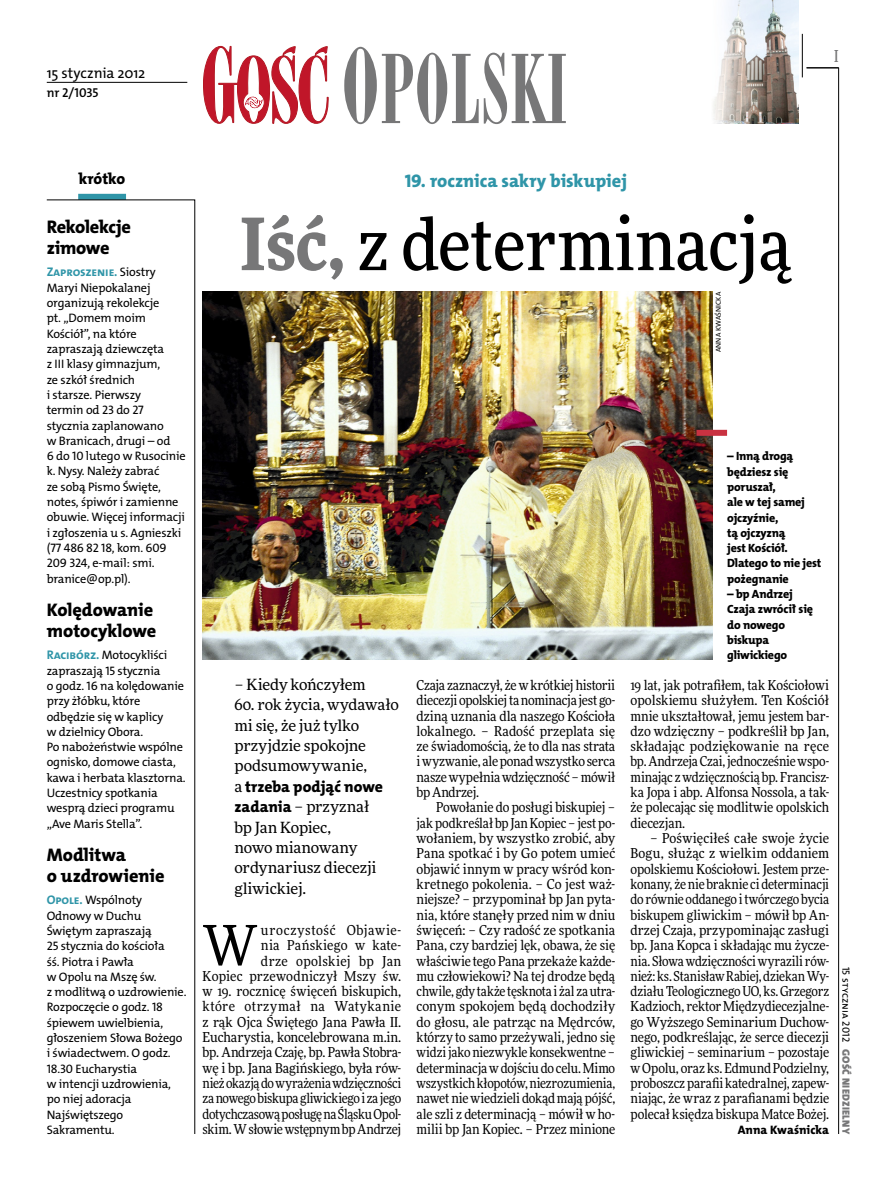
<style>
.page{position:relative;width:893px;height:1191px;background:#fff}
.page>*{position:absolute;margin:0;border:0;box-sizing:border-box;transform-origin:0 0}
.t1{font:500 72px "Freeday Narrow";color:#000}
.t2{font:55.95px "Freeday Narrow News";color:#000}
.t3{font:18.3px/21.6px "The Mix HP8 Ex Bld";letter-spacing:-.005em;color:#000}
.t4{font:18.3px "The Mix HP8 Ex Bld";letter-spacing:-.005em;color:#2f95a8}
.t5{font:500 16.5px "Freeday Narrow";color:#777778;scale:.9 1}
.t6{font:15.75px "The Mix HP8 Ex Bld";letter-spacing:-.005em;color:#000}
.t7{font:15.45px/20.4px "Freeday News";letter-spacing:-.01em;color:#000}
.t8{font:14.85px "The Mix HP5 Plain";letter-spacing:-.01em;color:#000}
.t9{font:13.65px/15.3px "Freeday Narrow News";letter-spacing:-.01em;color:#000;text-align:justify}
.t10{font:12.9px "The Mix HP6 Se Bld";letter-spacing:-.01em;color:#000}
.t11{font:12.6px "The Mix HP7 Bld";letter-spacing:-.015em;color:#2f95a8}
.t12{font:12.3px/15.3px "The Mix HP5 Plain";letter-spacing:-.015em;color:#000}
.t13{font:12.3px "The Mix HP8 Ex Bld";letter-spacing:.005em;color:#000}
.t14{font:12px/15.3px "The Mix HP8 Ex Bld";letter-spacing:-.015em;color:#000}
.t15{font:10.5px "The Mix HP9 Blk";letter-spacing:.025em;color:#777778}
.t16{font:10.5px "The Mix HP5 Plain";color:#000}
.t17{font:7.2px "The Mix HP5 Plain";letter-spacing:.015em;color:#000}
.s1{font-family:"The Mix HP5 Plain";font-size:12.3px;color:#000}
.s2{font-family:"The Mix HP7 Bld";font-size:12.6px;color:#2f95a8}
.s3{font-weight:900;color:#777778}
.s4{font-family:"Freeday News";font-size:15.45px}
.s5{font-family:"The Mix HP8 Ex Bld";font-size:15.75px}
</style>
<div class="page">
<hr style="left:838px;top:68px;width:1px;height:1066px;background:#000">
<hr style="left:802px;top:34px;width:1px;height:43px;background:#000">
<hr style="left:806px;top:68px;width:33px;height:1px;background:#000">
<svg style="left:203px;top:46px;width:126px;height:78px"></svg>
<svg style="left:344px;top:47px;width:222px;height:77px"></svg>
<img style="left:713px;top:0;width:85px;height:124px">
<hr style="left:47px;top:82px;width:140px;height:1px;background:#000">
<img style="left:202px;top:292px;width:510px;height:367px">
<div style="left:78px;top:194px;width:48px;height:6px;background:#2f95a8"></div>
<svg style="left:46px;top:199px;width:149px;height:935px"></svg>
<div style="left:696px;top:430px;width:31px;height:6px;background:#c93241"></div>
<p class="t8" style="left:47px;top:63px;width:100px">15 stycznia 2012</p>
<p class="t10" style="left:47px;top:85px;width:53px">nr 2/1035</p>
<p class="t5" style="left:834px;top:46px;width:6px">I</p>
<p class="t6" style="left:79px;top:168px;width:48px">krótko</p>
<h3 class="t3" style="left:47px;top:216px;width:86px">Rekolekcje zimowe</h3>
<p class="t11" style="left:47px;top:264px;width:111px">Zaproszenie. <span class="s1">Siostry</span></p>
<p class="t12" style="left:47px;top:280px;width:141px">Maryi N iepokalanej organizują rekolekcje<br>pt. „Domem moim<br>Kościół”, na które zapraszają dziewczęta<br>z III klasy gimnazjum,<br>ze szkół średnich<br>i starsze. Pierwszy<br>termin od 23 do 27 stycznia zaplanowano<br>w Branicach, drugi – od<br>6 do 10 lutego w Rusocinie k. Nysy. N ależy zabrać<br>ze sobą Pismo Święte, notes, śpiwór i zamienne obuwie. Więcej informacji i zgłoszenia u s. Agnieszki (77 486 82 18, kom. 609<br>209 324, e-mail: smi. branice@op.pl).</p>
<h3 class="t3" style="left:47px;top:599px;width:111px">Kolędowanie motocyklowe</h3>
<p class="t12" style="left:47px;top:647px;width:140px"><span class="s2">Racibórz.</span> Motocykliści zapraszają 15 stycznia<br>o godz. 16 na kolędowanie przy żłóbku, które odbędzie się w kaplicy<br>w dzielnicy Obora.<br>Po nabożeństwie wspólne ognisko, domowe ciasta, kawa i herbata klasztorna.<br>Uczestnicy spotkania wesprą dzieci programu „Ave Maris Stella”.</p>
<h3 class="t3" style="left:47px;top:843px;width:119px">Modlitwa<br>o uzdrowienie</h3>
<p class="t12" style="left:47px;top:892px;width:141px"><span class="s2">Opole.</span> Wspólnoty<br>Odnowy w Duchu<br>Świętym zapraszają<br>25 stycznia do kościoła<br>śś. Piotra i Pawła<br>w Opolu na Mszę św.<br>z modlitwą o uzdrowienie.<br>Rozpoczęcie o godz. 18 śpiewem uwielbienia, głoszeniem Słowa Bożego i świadectwem. O godz.<br>18.30 Eucharystia<br>w intencji uzdrowienia, po niej adoracja<br>N ajświętszego<br>Sakramentu.</p>
<h3 class="t4" style="left:405px;top:169px;width:224px">19. rocznica sakry biskupiej</h3>
<h1 class="t1" style="left:240px;top:199px;width:553px"><span class="s3">Iść,</span> z determinacją</h1>
<p class="t17" style="left:714px;top:352px;width:61px;rotate:-90deg">Anna Kwaśnicka</p>
<p class="t7" style="left:234px;top:674px;width:133px">– Kiedy kończyłem</p>
<p class="t7" style="left:234px;top:694px;width:166px">60. rok życia, wydawało mi się, że już tylko przyjdzie spokojne podsumowywanie,</p>
<p class="t6" style="left:234px;top:776px;width:150px"><span class="s4">a</span> trzeba podjąć nowe</p>
<p class="t7" style="left:234px;top:796px;width:144px"><span class="s5">zadania</span> – przyznał bp Jan Kopiec,<br>nowo mianowany ordynariusz diecezji gliwickiej.</p>
<h2 class="t2" style="left:203px;top:911px;width:56px">W</h2>
<p class="t9" style="left:203px;top:922px;width:200px;text-align:right">uroczystość Objawie-<br>nia Pańskiego w kate-<br>drze opolskiej bp Jan<br>Kopiec przewodniczył Mszy św. w 19. rocznicę święceń biskupich, które otrzymał na Watykanie z rąk Ojca Świętego Jana Pawła II.<br>Eucharystia, koncelebrowana m.in. bp. Andrzeja Czaję, bp. Pawła Stobra&shy;wę i bp. Jana Bagińskiego, była rów&shy;nież okazją do wyrażenia wdzięczności za nowego biskupa gliwickiego i za jego dotychczasową posługę na Śląsku Opol&shy;skim. W słowie wstępnym bp Andrzej</p>
<p class="t9" style="left:417px;top:677px;width:200px">Czaja zaznaczył, że w krótkiej historii diecezji opolskiej ta nominacja jest go&shy;dziną uznania dla naszego Kościoła lokalnego. – Radość przeplata się ze świadomością, że to dla nas strata i wyzwanie, ale ponad wszystko serca nasze wypełnia wdzięczność – mówił bp Andrzej.</p>
<p class="t9" style="left:417px;top:799px;width:200px;text-indent:20px">Powołanie do posługi biskupiej – jak podkreślał bp Jan Kopiec – jest po&shy;wołaniem, by wszystko zrobić, aby Pana spotkać i by Go potem umieć objawić innym w pracy wśród kon&shy;kretnego pokolenia. – Co jest waż&shy;niejsze? – przypominał bp Jan pyta&shy;nia, które stanęły przed nim w dniu święceń: – Czy radość ze spotkania Pana, czy bardziej lęk, obawa, że się właściwie tego Pana przekaże każde&shy;mu człowiekowi? Na tej drodze będą chwile, gdy także tęsknota i żal za utra&shy;conym spokojem będą dochodziły do głosu, ale patrząc na Mędrców, którzy to samo przeżywali, jedno się widzi jako niezwykle konsekwentne – determinacja w dojściu do celu. Mimo wszystkich kłopotów, niezrozumienia, nawet nie wiedzieli dokąd mają pójść, ale szli z determinacją – mówił w ho&shy;milii bp Jan Kopiec. – Przez minione</p>
<p class="t14" style="left:727px;top:448px;width:96px">– Inną drogą będziesz się poruszał,<br>ale w tej samej ojczyźnie,<br>tą ojczyzną<br>jest Kościół.<br>Dlatego to nie jest pożegnanie</p>
<p class="t14" style="left:727px;top:586px;width:87px">– bp Andrzej<br>Czaja zwrócił się do nowego biskupa gliwickiego</p>
<p class="t9" style="left:630px;top:677px;width:200px">19 lat, jak potrafiłem, tak Kościołowi opolskiemu służyłem. Ten Kościół mnie ukształtował, jemu jestem bar&shy;dzo wdzięczny – podkreślił bp Jan, składając podziękowanie na ręce bp. Andrzeja Czai, jednocześnie wspo&shy;minając z wdzięcznością bp. Francisz&shy;ka Jopa i abp. Alfonsa Nossola, a tak&shy;że polecając się modlitwie opolskich diecezjan.</p>
<p class="t9" style="left:630px;top:830px;width:200px;text-indent:20px">– Poświęciłeś całe swoje życie Bogu, służąc z wielkim oddaniem opolskiemu Kościołowi. Jestem prze&shy;konany, że nie braknie ci determinacji do równie oddanego i twórczego bycia biskupem gliwickim – mówił bp An&shy;drzej Czaja, przypominając zasługi bp. Jana Kopca i składając mu życze&shy;nia. Słowa wdzięczności wyrazili rów&shy;nież: ks. Stanisław Rabiej, dziekan Wy&shy;działu Teologicznego UO, ks. Grzegorz Kadzioch, rektor Międzydiecezjalne&shy;go Wyższego Seminarium Duchow&shy;nego, podkreślając, że serce diecezji gliwickiej – seminarium – pozostaje w Opolu, oraz ks. Edmund Podzielny, proboszcz parafii katedralnej, zapew&shy;niając, że wraz z parafianami będzie polecał księdza biskupa Matce Bożej.</p>
<p class="t13" style="left:738px;top:1122px;width:93px">Anna Kwaśnicka</p>
<p class="t16" style="left:853px;top:966px;width:77px;rotate:90deg">15 stycznia 2012</p>
<p class="t15" style="left:853px;top:1049px;width:86px;rotate:90deg">Gość Niedzielny</p>
</div>
